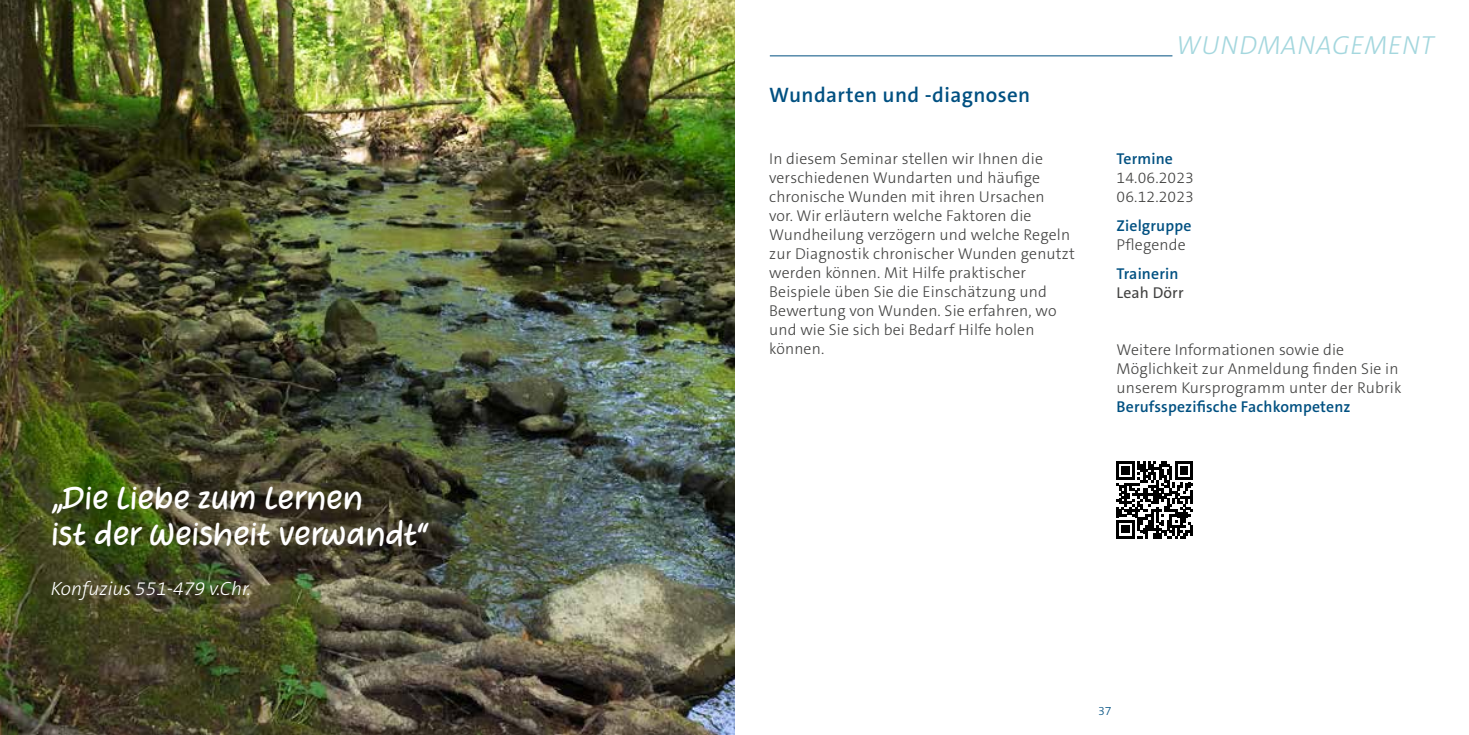
<style>
.page{position:relative;width:1469px;height:735px;background:#fff}
.page>*{position:absolute;margin:0;border:0;box-sizing:border-box;transform-origin:0 0}
.t1{font:29.75px/35.7px "Heart Warming";letter-spacing:.02em;color:#fff}
.t2{font:italic 300 26.25px "The Sans C5";letter-spacing:.03em;color:#a4d7de}
.t3{font:600 21px "The Sans C5";letter-spacing:.02em;color:#005081}
.t4{font:italic 300 19.25px "The Sans C5";color:#fff}
.t5{font:300 15.75px/18.9px "The Sans C5";letter-spacing:.01em;color:#424241}
.t6{font:600 15.75px "The Sans C5";letter-spacing:.01em;color:#005081}
.t7{font:15.75px "The Sans C5";letter-spacing:.01em;color:#424241}
.t8{font:300 12.25px "The Sans C5";color:#005081}
</style>
<div class="page">
<img style="left:0;top:0;width:734px;height:734px">
<hr style="left:769px;top:55px;width:403px;height:1px;background:#005081">
<svg style="left:1116px;top:461px;width:77px;height:77px"></svg>
<h1 class="t1" style="left:51px;top:480px;width:377px">„Die Liebe zum Lernen<br>ist der Weisheit verwandt“</h1>
<p class="t4" style="left:51px;top:576px;width:202px">Konfuzius 551-479 v.Chr.</p>
<h3 class="t3" style="left:769px;top:82px;width:262px">Wundarten und -diagnosen</h3>
<h2 class="t2" style="left:1176px;top:28px;width:259px">WUNDMANAGEMENT</h2>
<p class="t5" style="left:769px;top:150px;width:307px">In diesem Seminar stellen wir Ihnen die verschiedenen Wundarten und häufige chronische Wunden mit ihren Ursachen<br>vor. Wir erläutern welche Faktoren die Wundheilung verzögern und welche Regeln zur Diagnostik chronischer Wunden genutzt werden können. Mit Hilfe praktischer Beispiele üben Sie die Einschätzung und Bewertung von Wunden. Sie erfahren, wo und wie Sie sich bei Bedarf Hilfe holen können.</p>
<p class="t6" style="left:1116px;top:149px;width:58px">Termine</p>
<p class="t5" style="left:1116px;top:168px;width:79px">14.06.2023<br>06.12.2023</p>
<p class="t6" style="left:1116px;top:215px;width:76px">Zielgruppe</p>
<p class="t5" style="left:1116px;top:235px;width:71px">Pflegende</p>
<p class="t6" style="left:1116px;top:263px;width:63px">Trainerin</p>
<p class="t7" style="left:1116px;top:282px;width:68px">Leah Dörr</p>
<p class="t5" style="left:1116px;top:340px;width:286px">Weitere Informationen sowie die<br>Möglichkeit zur Anmeldung finden Sie in unserem Kursprogramm unter der Rubrik</p>
<p class="t6" style="left:1116px;top:396px;width:235px">Berufsspezifische Fachkompetenz</p>
<p class="t8" style="left:1098px;top:702px;width:15px">37</p>
</div>
